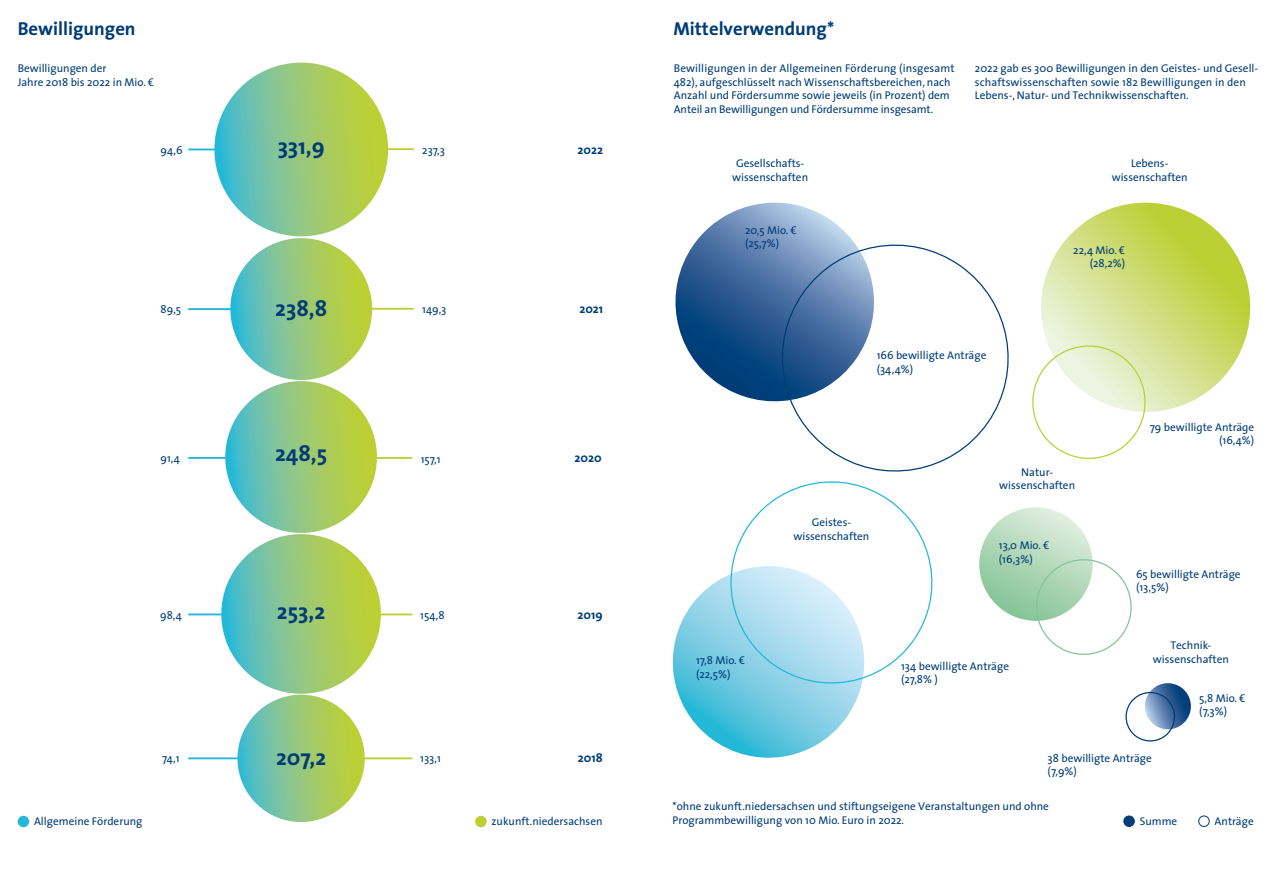
<style>
.page{position:relative;width:1276px;height:869px;background:#fff}
.page>*{position:absolute;margin:0;border:0;box-sizing:border-box;transform-origin:0 0}
.t1{font:700 22.5px "The Sans";color:#003c76}
.t2{font:700 18.75px "The Sans";color:#003c76}
.t3{font:700 12.5px "The Sans";color:#003c76}
.t4{font:11.25px/13.5px "The Sans";color:#003c76}
</style>
<div class="page">
<hr style="left:188px;top:757px;width:65px;height:2px;background:#23b9d6">
<hr style="left:188px;top:457px;width:65px;height:1px;background:#23b9d6">
<hr style="left:188px;top:613px;width:65px;height:2px;background:#23b9d6">
<hr style="left:350px;top:757px;width:62px;height:2px;background:#bbd034">
<hr style="left:350px;top:613px;width:62px;height:2px;background:#bbd034">
<hr style="left:350px;top:457px;width:62px;height:1px;background:#bbd034">
<svg style="left:675px;top:202px;width:166px;height:199px"></svg>
<svg style="left:767px;top:228px;width:242px;height:238px"></svg>
<svg style="left:1041px;top:202px;width:210px;height:210px"></svg>
<svg style="left:672px;top:581px;width:185px;height:177px"></svg>
<div style="left:18px;top:815px;width:11px;height:11px;background:#23b9d6;border-radius:50%"></div>
<div style="left:475px;top:815px;width:11px;height:11px;background:#bbd034;border-radius:50%"></div>
<div style="left:1198px;top:815px;width:11px;height:11px;border:1px solid #003c76;border-radius:50%"></div>
<div style="left:1123px;top:815px;width:11px;height:11px;background:#003c76;border-radius:50%"></div>
<div style="left:1123px;top:815px;width:11px;height:11px;border:1px solid #003c76;border-radius:50%"></div>
<svg style="left:1032px;top:336px;width:122px;height:123px"></svg>
<svg style="left:717px;top:466px;width:216px;height:232px"></svg>
<hr style="left:188px;top:308px;width:65px;height:2px;background:#23b9d6">
<hr style="left:351px;top:308px;width:63px;height:1px;background:#bbd034">
<hr style="left:188px;top:148px;width:65px;height:2px;background:#23b9d6">
<hr style="left:351px;top:148px;width:63px;height:2px;background:#bbd034">
<svg style="left:210px;top:63px;width:183px;height:759px"></svg>
<svg style="left:979px;top:507px;width:153px;height:148px"></svg>
<svg style="left:1125px;top:683px;width:66px;height:59px"></svg>
<h2 class="t2" style="left:18px;top:13px;width:119px">Bewilligungen</h2>
<p class="t4" style="left:18px;top:61px;width:138px">Bewilligungen der<br>Jahre 2018 bis 2022 in Mio. €</p>
<p class="t4" style="left:161px;top:143px;width:24px">94,6</p>
<h1 class="t1" style="left:278px;top:127px;width:49px">331,9</h1>
<p class="t4" style="left:422px;top:143px;width:24px">237,3</p>
<p class="t3" style="left:577px;top:139px;width:27px">2022</p>
<p class="t4" style="left:161px;top:302px;width:22px">89,5</p>
<h1 class="t1" style="left:275px;top:289px;width:53px">238,8</h1>
<p class="t4" style="left:422px;top:302px;width:26px">149,3</p>
<p class="t3" style="left:579px;top:298px;width:25px">2021</p>
<p class="t4" style="left:161px;top:451px;width:21px">91,4</p>
<h1 class="t1" style="left:275px;top:434px;width:54px">248,5</h1>
<p class="t4" style="left:421px;top:451px;width:21px">157,1</p>
<p class="t3" style="left:574px;top:447px;width:29px">2020</p>
<p class="t4" style="left:160px;top:607px;width:23px">98,4</p>
<h1 class="t1" style="left:277px;top:592px;width:50px">253,2</h1>
<p class="t4" style="left:420px;top:608px;width:26px">154,8</p>
<p class="t3" style="left:577px;top:604px;width:27px">2019</p>
<p class="t4" style="left:162px;top:750px;width:19px">74,1</p>
<h1 class="t1" style="left:276px;top:738px;width:52px">207,2</h1>
<p class="t4" style="left:420px;top:750px;width:22px">133,1</p>
<p class="t3" style="left:578px;top:747px;width:26px">2018</p>
<h2 class="t2" style="left:673px;top:13px;width:162px">Mittelverwendung*</h2>
<p class="t4" style="left:674px;top:61px;width:282px">Bewilligungen in der Allgemeinen Förderung (insgesamt 482), aufgeschlüsselt nach Wissenschaftsbereichen, nach Anzahl und Fördersumme sowie jeweils (in Prozent) dem Anteil an Bewilligungen und Fördersumme insgesamt.</p>
<p class="t4" style="left:975px;top:61px;width:285px">2022 gab es 300 Bewilligungen in den Geistes- und Gesell&shy;schaftswissenschaften sowie 182 Bewilligungen in den<br>Lebens-, Natur- und Technikwissenschaften.</p>
<p class="t4" style="left:732px;top:156px;width:77px;text-align:center">Gesellschafts&shy;wissenschaften</p>
<p class="t4" style="left:1111px;top:156px;width:77px;text-align:center">Lebens&shy;wissenschaften</p>
<p class="t4" style="left:745px;top:223px;width:53px">20,5 Mio. € (25,7%)</p>
<p class="t4" style="left:1073px;top:243px;width:53px;text-align:right">22,4 Mio. € (28,2%)</p>
<p class="t4" style="left:696px;top:653px;width:50px">17,8 Mio. € (22,5%)</p>
<p class="t4" style="left:876px;top:348px;width:111px">166 bewilligte Anträge (34,4%)</p>
<p class="t4" style="left:793px;top:515px;width:77px;text-align:center">Geistes&shy;wissenschaften</p>
<p class="t4" style="left:999px;top:464px;width:77px;text-align:center">Natur&shy;wissenschaften</p>
<p class="t4" style="left:999px;top:538px;width:52px">13,0 Mio. € (16,3%)</p>
<p class="t4" style="left:1149px;top:419px;width:106px;text-align:right">79 bewilligte Anträge (16,4%)</p>
<p class="t4" style="left:1136px;top:566px;width:106px">65 bewilligte Anträge (13,5%)</p>
<p class="t4" style="left:901px;top:658px;width:109px">134 bewilligte Anträge (27,8% )</p>
<p class="t4" style="left:1153px;top:637px;width:77px;text-align:center">Technik&shy;wissenschaften</p>
<p class="t4" style="left:1047px;top:750px;width:106px">38 bewilligte Anträge (7,9%)</p>
<p class="t4" style="left:1199px;top:690px;width:48px">5,8 Mio. € (7,3%)</p>
<p class="t4" style="left:672px;top:799px;width:378px">*ohne zukunft.niedersachsen und stiftungseigene Veranstaltungen und ohne<br>Programmbewilligung von 10 Mio. Euro in 2022.</p>
<p class="t4" style="left:34px;top:814px;width:110px">Allgemeine Förderung</p>
<p class="t4" style="left:491px;top:814px;width:112px">zukunft.niedersachsen</p>
<p class="t4" style="left:1139px;top:813px;width:39px">Summe</p>
<p class="t4" style="left:1214px;top:813px;width:41px">Anträge</p>
</div>
